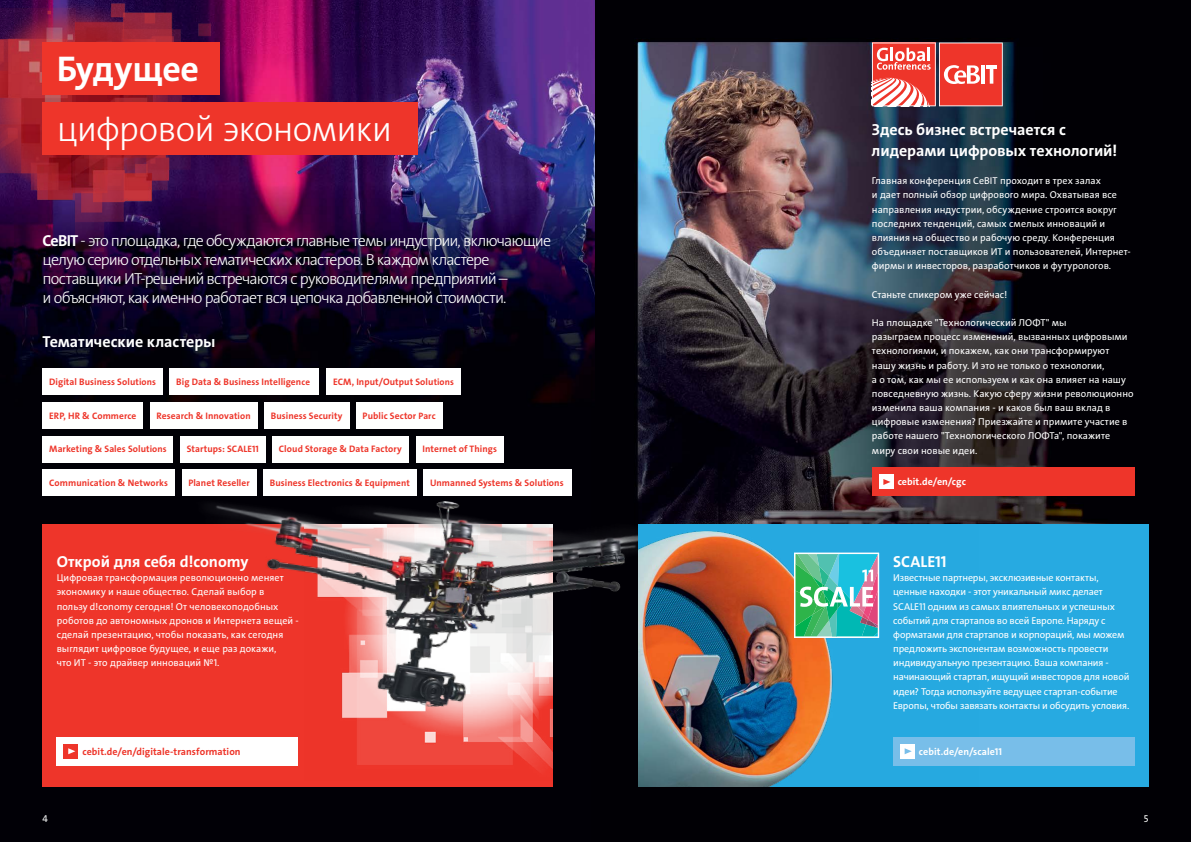
<style>
.page{position:relative;width:1191px;height:842px;background:#fff}
.page>*{position:absolute;margin:0;border:0;box-sizing:border-box;transform-origin:0 0}
.t1{font:36px "The Sans LP3 Lig";letter-spacing:-.025em;color:#fff}
.t2{font:36px "The Sans LP7 Bld";letter-spacing:-.01em;color:#fff}
.t3{font:16px/19.2px "The Sans LP3 Lig";letter-spacing:-.055em;color:#fff}
.t4{font:16px/21.3px "The Sans LP7 Bld";letter-spacing:-.005em;color:#fff}
.t5{font:10px/14.2px "The Sans LP5 Plain";color:#fff}
.t6{font:10px "The Sans LP7 Bld";letter-spacing:.005em;color:#ee352a}
.t7{font:10px "The Sans LP7 Bld";letter-spacing:.005em;color:#fff}
.t8{font:9.5px "The Sans LP7 Bld";letter-spacing:.01em;color:#ee352a}
.s1{font-family:"The Sans LP7 Bld"}
.s2{font-size:9.3px}
.s3{font-size:9px}
.s4{font-size:9.2px}
.s5{font-size:9.4px}
</style>
<div class="page">
<img style="left:0;top:0;width:1191px;height:842px">
<img style="left:0;top:0;width:227px;height:269px">
<div style="left:43px;top:43px;width:177px;height:52px;background:#ee352a"></div>
<div style="left:43px;top:102px;width:375px;height:53px;background:#ee352a"></div>
<div style="left:43px;top:524px;width:510px;height:263px;background:#ee352a"></div>
<img style="left:156px;top:407px;width:553px;height:403px">
<div style="left:638px;top:524px;width:510px;height:263px;background:#27aae1"></div>
<img style="left:638px;top:531px;width:340px;height:256px">
<svg style="left:796px;top:555px;width:81px;height:81px;background:#5ab8a4"></svg>
<div style="left:794px;top:553px;width:85px;height:85px;border:1px solid #fff"></div>
<svg style="left:872px;top:43px;width:130px;height:63px"></svg>
<div style="left:57px;top:737px;width:241px;height:28px;background:#fff"></div>
<div style="left:64px;top:744px;width:14px;height:14px;background:#ee352a"></div>
<svg style="left:68px;top:748px;width:7px;height:6px"></svg>
<div style="left:872px;top:468px;width:262px;height:28px;background:#ee352a"></div>
<div style="left:879px;top:475px;width:14px;height:14px;background:#fff"></div>
<svg style="left:883px;top:479px;width:7px;height:6px"></svg>
<div style="left:893px;top:737px;width:242px;height:28px;background:#78bee9"></div>
<div style="left:900px;top:744px;width:14px;height:14px;background:#fff"></div>
<svg style="left:904px;top:748px;width:7px;height:6px"></svg>
<div style="left:43px;top:369px;width:120px;height:26px;background:#fff"></div>
<div style="left:169px;top:369px;width:150px;height:26px;background:#fff"></div>
<div style="left:326px;top:369px;width:135px;height:26px;background:#fff"></div>
<div style="left:43px;top:402px;width:100px;height:27px;background:#fff"></div>
<div style="left:264px;top:402px;width:85px;height:27px;background:#fff"></div>
<div style="left:356px;top:402px;width:86px;height:27px;background:#fff"></div>
<div style="left:150px;top:402px;width:107px;height:27px;background:#fff"></div>
<div style="left:180px;top:436px;width:85px;height:26px;background:#fff"></div>
<div style="left:43px;top:436px;width:130px;height:26px;background:#fff"></div>
<div style="left:182px;top:469px;width:74px;height:27px;background:#fff"></div>
<div style="left:423px;top:469px;width:149px;height:27px;background:#fff"></div>
<div style="left:263px;top:469px;width:153px;height:27px;background:#fff"></div>
<div style="left:43px;top:469px;width:132px;height:27px;background:#fff"></div>
<div style="left:416px;top:436px;width:87px;height:26px;background:#fff"></div>
<div style="left:272px;top:436px;width:137px;height:26px;background:#fff"></div>
<h1 class="t2" style="left:57px;top:46px;width:144px">Будущее</h1>
<h1 class="t1" style="left:57px;top:105px;width:337px">цифровой экономики</h1>
<p class="t3" style="left:43px;top:231px;width:510px"><span class="s1">CeBIT</span> - это площадка, где обсуждаются главные темы индустрии, включающие целую серию отдельных тематических кластеров. В каждом кластере поставщики ИТ-решений встречаются с руководителями предприятий –<br>и объясняют, как именно работает вся цепочка добавленной стоимости.</p>
<h2 class="t4" style="left:43px;top:331px;width:174px">Тематические кластеры</h2>
<p class="t8" style="left:49px;top:376px;width:108px">Digital Business Solu<span class="s2">tions</span></p>
<p class="t8" style="left:176px;top:376px;width:135px">Big Data &amp; Business Intelligen<span class="s3">ce</span></p>
<p class="t8" style="left:333px;top:376px;width:122px">ECM, Input/Output Solu<span class="s4">tions</span></p>
<p class="t8" style="left:49px;top:409px;width:89px">ERP, HR &amp; Com<span class="s5">merce</span></p>
<p class="t8" style="left:156px;top:409px;width:96px">Research &amp; Innova<span class="s2">tion</span></p>
<p class="t8" style="left:271px;top:409px;width:73px">Business Secu<span class="s2">rity</span></p>
<p class="t8" style="left:363px;top:409px;width:74px">Public Sector <span class="s2">Parc</span></p>
<p class="t8" style="left:49px;top:443px;width:119px">Marketing &amp; Sales Solu<span class="s2">tions</span></p>
<p class="t8" style="left:187px;top:443px;width:73px">Startups: SCA<span class="s2">LE11</span></p>
<p class="t8" style="left:49px;top:476px;width:120px">Communication &amp; Net<span class="s2">works</span></p>
<p class="t8" style="left:188px;top:476px;width:63px">Planet Resel<span class="s2">ler</span></p>
<p class="t8" style="left:270px;top:476px;width:141px">Business Electronics &amp; Equip<span class="s4">ment</span></p>
<p class="t8" style="left:430px;top:476px;width:135px">Unmanned Systems &amp; Solutions</p>
<p class="t8" style="left:279px;top:443px;width:124px">Cloud Storage &amp; Data Fac<span class="s5">tory</span></p>
<p class="t8" style="left:422px;top:443px;width:76px">Internet of <span class="s5">Things</span></p>
<h2 class="t4" style="left:57px;top:551px;width:193px">Открой для себя d!conomy</h2>
<p class="t5" style="left:57px;top:571px;width:243px">Цифровая трансформация революционно меняет экономику и наше общество. Сделай выбор в<br>пользу d!conomy сегодня! От человекоподобных роботов до автономных дронов и Интернета вещей - сделай презентацию, чтобы показать, как сегодня выглядит цифровое будущее, и еще раз докажи,<br>что ИТ - это драйвер инноваций №1.</p>
<p class="t6" style="left:82px;top:745px;width:160px">cebit.de/en/digitale-transformation</p>
<h2 class="t4" style="left:872px;top:119px;width:247px">Здесь бизнес встречается с лидерами цифровых технологий!</h2>
<p class="t5" style="left:872px;top:174px;width:260px">Главная конференция CeBIT проходит в трех залах<br>и дает полный обзор цифрового мира. Охватывая все направления индустрии, обсуждение строится вокруг последних тенденций, самых смелых инноваций и влияния на общество и рабочую среду. Конференция объединяет поставщиков ИТ и пользователей, Интернет&shy;фирмы и инвесторов, разработчиков и футурологов.</p>
<p class="t5" style="left:872px;top:287px;width:137px">Станьте спикером уже сейчас!</p>
<p class="t5" style="left:872px;top:316px;width:263px">На площадке "Технологический ЛОФТ" мы<br>разыграем процесс изменений, вызванных цифровыми технологиями, и покажем, как они трансформируют нашу жизнь и работу. И это не только о технологии,<br>а о том, как мы ее используем и как она влияет на нашу повседневную жизнь. Какую сферу жизни революционно изменила ваша компания - и каков был ваш вклад в цифровые изменения? Приезжайте и примите участие в работе нашего "Технологического ЛОФТа", покажите миру свои новые идеи.</p>
<p class="t7" style="left:897px;top:475px;width:70px">cebit.de/en/cgc</p>
<h2 class="t4" style="left:893px;top:551px;width:55px">SCALE11</h2>
<p class="t5" style="left:893px;top:571px;width:238px">Известные партнеры, эксклюзивные контакты, ценные находки - этот уникальный микс делает SCALE11 одним из самых влиятельных и успешных событий для стартапов во всей Европе. Наряду с форматами для стартапов и корпораций, мы можем предложить экспонентам возможность провести индивидуальную презентацию. Ваша компания - начинающий стартап, ищущий инвесторов для новой идеи? Тогда используйте ведущее стартап-событие Европы, чтобы завязать контакты и обсудить условия.</p>
<p class="t7" style="left:919px;top:745px;width:84px">cebit.de/en/scale11</p>
<p class="t5" style="left:43px;top:812px;width:7px">4</p>
<p class="t5" style="left:1143px;top:812px;width:6px">5</p>
</div>
